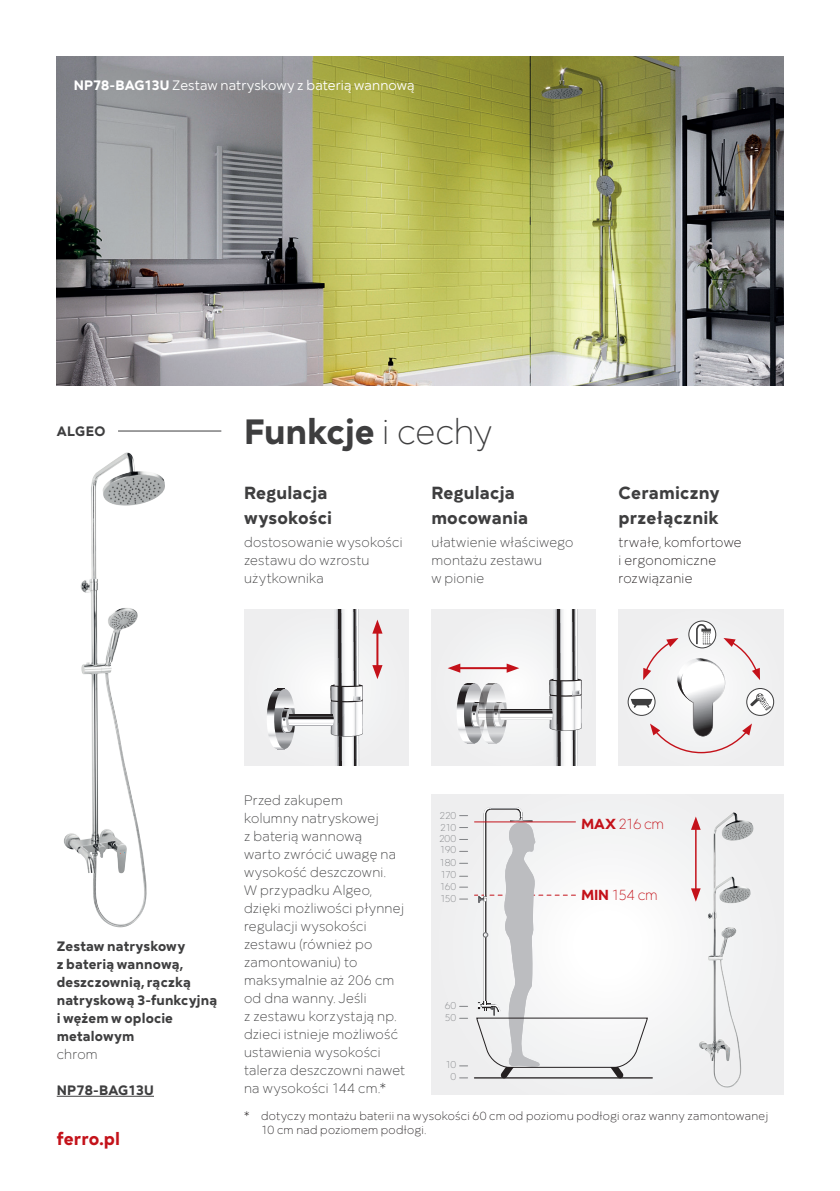
<style>
.page{position:relative;width:840px;height:1191px;background:#fff}
.page>*{position:absolute;margin:0;border:0;box-sizing:border-box;transform-origin:0 0}
.t1{font:700 36px "Mirai";letter-spacing:-.015em;color:#3e3e3f}
.t2{font:700 18px/24px "Mirai";letter-spacing:.01em;color:#3e3e3f}
.t3{font:700 18px "Mirai";letter-spacing:.01em;color:#c4121a}
.t4{font:300 15px "Mirai";letter-spacing:-.05em;color:#c4121a}
.t5{font:300 14px/18px "Mirai";letter-spacing:.02em;color:#3e3e3f}
.t6{font:700 14px/18px "Mirai";letter-spacing:.01em;color:#3e3e3f}
.t7{font:14px "Mirai";letter-spacing:.01em;color:#fff}
.t8{font:300 14px/18px "Mirai";letter-spacing:.02em;color:#231f20}
.t9{font:300 12px/14px "Mirai";letter-spacing:.025em;color:#231f20}
.t10{font:300 10.2px "Mirai";letter-spacing:-.04em;color:#808285}
.s1{font-weight:700}
.s2{font-weight:300}
</style>
<div class="page">
<hr style="left:57px;top:1095px;width:97px;height:1px;background:#3e3e3f">
<img style="left:57px;top:57px;width:725px;height:329px">
<hr style="left:118px;top:430px;width:103px;height:1px;background:#3e3e3f">
<img style="left:64px;top:452px;width:101px;height:475px">
<div style="left:431px;top:794px;width:351px;height:300px;background:#efeff0"></div>
<hr style="left:474px;top:1077px;width:178px;height:1px;background:#231f20">
<svg style="left:474px;top:807px;width:174px;height:271px"></svg>
<img style="left:699px;top:812px;width:55px;height:276px">
<img style="left:712px;top:876px;width:38px;height:36px">
<hr style="left:694px;top:826px;width:2px;height:65px;background:#c4121a">
<svg style="left:691px;top:816px;width:9px;height:14px"></svg>
<svg style="left:691px;top:888px;width:9px;height:13px"></svg>
<div style="left:618px;top:609px;width:164px;height:156px;background:#eeeeef"></div>
<div style="left:431px;top:609px;width:164px;height:156px;background:#f0f0f1"></div>
<svg style="left:536px;top:709px;width:13px;height:10px"></svg>
<svg style="left:549px;top:609px;width:32px;height:156px"></svg>
<svg style="left:456px;top:683px;width:50px;height:60px"></svg>
<svg style="left:501px;top:709px;width:32px;height:10px"></svg>
<svg style="left:533px;top:709px;width:3px;height:10px"></svg>
<hr style="left:457px;top:667px;width:52px;height:2px;background:#c4121a">
<svg style="left:506px;top:663px;width:13px;height:10px"></svg>
<svg style="left:448px;top:663px;width:12px;height:10px"></svg>
<div style="left:244px;top:609px;width:164px;height:156px;background:#f0f0f1"></div>
<svg style="left:267px;top:689px;width:28px;height:60px"></svg>
<svg style="left:290px;top:715px;width:40px;height:10px"></svg>
<svg style="left:330px;top:609px;width:32px;height:156px"></svg>
<hr style="left:376px;top:630px;width:2px;height:38px;background:#c4121a">
<svg style="left:372px;top:619px;width:10px;height:14px"></svg>
<svg style="left:372px;top:665px;width:10px;height:14px"></svg>
<div style="left:688px;top:621px;width:27px;height:27px;border:1px solid #3e3e3f;border-radius:50%"></div>
<svg style="left:627px;top:688px;width:27px;height:27px"></svg>
<div style="left:627px;top:688px;width:27px;height:27px;border:1px solid #3e3e3f;border-radius:50%"></div>
<svg style="left:746px;top:688px;width:27px;height:27px"></svg>
<svg style="left:630px;top:623px;width:140px;height:131px"></svg>
<div style="left:746px;top:688px;width:27px;height:27px;border:1px solid #3e3e3f;border-radius:50%"></div>
<p class="t7" style="left:74px;top:75px;width:342px"><span class="s1">NP78-BAG13U</span> Zestaw natryskowy z baterią wannową</p>
<p class="t6" style="left:57px;top:420px;width:50px">ALGEO</p>
<h1 class="t1" style="left:244px;top:403px;width:249px">Funkcje <span class="s2">i cechy</span></h1>
<p class="t2" style="left:244px;top:479px;width:89px">Regulacja wysokości</p>
<p class="t5" style="left:244px;top:532px;width:160px">dostosowanie wysokości zestawu do wzrostu użytkownika</p>
<p class="t2" style="left:431px;top:479px;width:99px">Regulacja mocowania</p>
<p class="t5" style="left:431px;top:532px;width:144px">ułatwienie właściwego montażu zestawu<br>w pionie</p>
<p class="t2" style="left:618px;top:479px;width:102px">Ceramiczny przełącznik</p>
<p class="t8" style="left:618px;top:532px;width:124px">trwałe, komfortowe i ergonomiczne rozwiązanie</p>
<p class="t6" style="left:57px;top:935px;width:162px">Zestaw natryskowy<br>z baterią wannową, deszczownią, rączką natryskową 3-funkcyjną i wężem w oplocie metalowym</p>
<p class="t5" style="left:57px;top:1043px;width:42px">chrom</p>
<p class="t6" style="left:57px;top:1079px;width:99px">NP78-BAG13U</p>
<p class="t3" style="left:57px;top:1124px;width:65px">ferro.pl</p>
<p class="t5" style="left:244px;top:789px;width:162px">Przed zakupem<br>kolumny natryskowej<br>z baterią wannową<br>warto zwrócić uwagę na wysokość deszczowni.<br>W przypadku Algeo, dzięki możliwości płynnej regulacji wysokości zestawu (również po zamontowaniu) to maksymalnie aż 206 cm od dna wanny. Jeśli<br>z zestawu korzystają np. dzieci istnieje możliwość ustawienia wysokości talerza deszczowni nawet na wysokości 144 cm.*</p>
<p class="t9" style="left:261px;top:1107px;width:508px;text-indent:-17px">* dotyczy montażu baterii na wysokości 60 cm od poziomu podłogi oraz wanny zamontowanej<br>10 cm nad poziomem podłogi.</p>
<p class="t10" style="left:439px;top:807px;width:18px">220</p>
<p class="t4" style="left:580px;top:811px;width:85px"><span class="s1">MAX</span> 216 cm</p>
<p class="t10" style="left:440px;top:819px;width:18px">210</p>
<p class="t10" style="left:439px;top:830px;width:19px">200</p>
<p class="t10" style="left:439px;top:842px;width:18px">190</p>
<p class="t10" style="left:439px;top:854px;width:18px">180</p>
<p class="t10" style="left:440px;top:866px;width:17px">170</p>
<p class="t10" style="left:439px;top:878px;width:18px">160</p>
<p class="t4" style="left:580px;top:883px;width:78px"><span class="s1">MIN</span> 154 cm</p>
<p class="t10" style="left:440px;top:890px;width:18px">150</p>
<p class="t10" style="left:444px;top:997px;width:13px">60</p>
<p class="t10" style="left:444px;top:1009px;width:13px">50</p>
<p class="t10" style="left:445px;top:1056px;width:12px">10</p>
<p class="t10" style="left:450px;top:1068px;width:7px">0</p>
</div>
